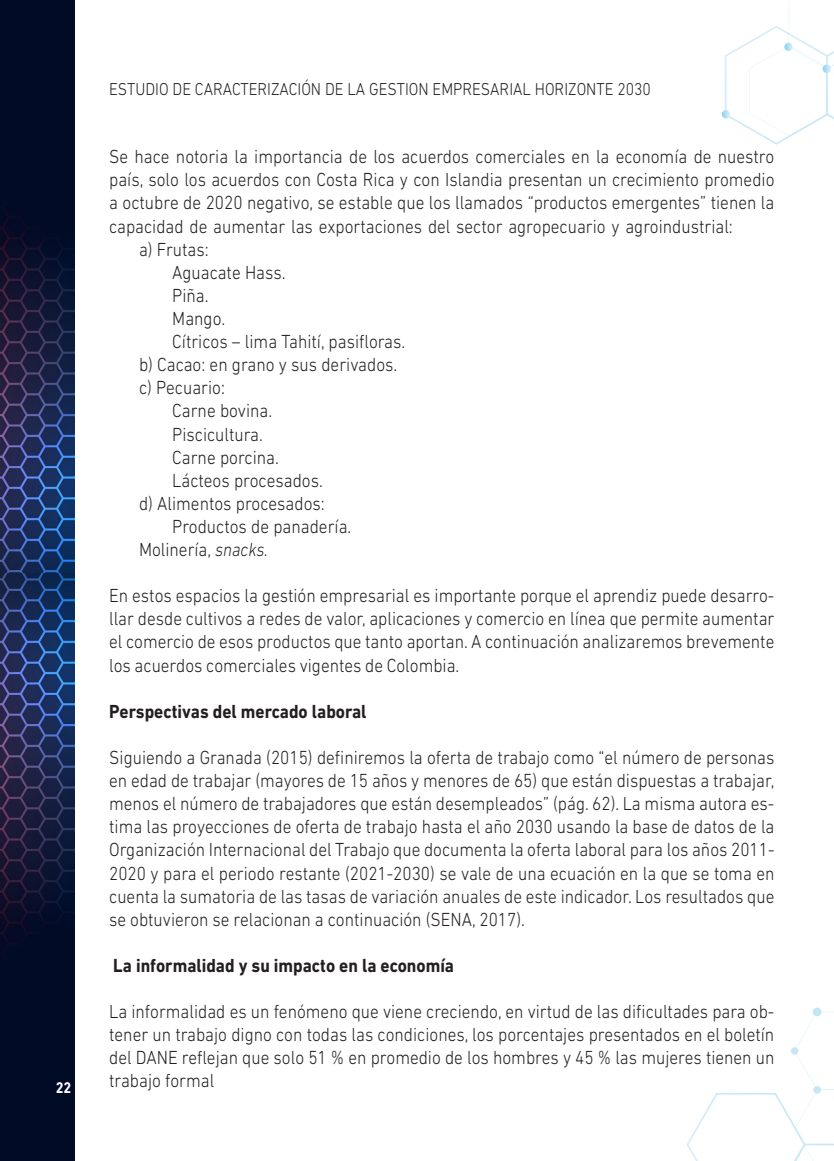
<style>
.page{position:relative;width:834px;height:1161px;background:#fff}
.page>*{position:absolute;margin:0;border:0;box-sizing:border-box;transform-origin:0 0}
.TX_CORRIDO{font:300 19.25px/23.1px "DIN Next LT Pro";color:#231f20;text-align:justify;scale:.9 1}
.TX_CORRIDO-2{font:700 19.25px "DIN Next LT Pro";color:#231f20;scale:.9 1}
.SUBTITULOS_NEGROS_11{font:700 19.25px "DIN Next LT Pro";color:#231f20;scale:.9 1}
.t1{font:300 17.5px "DIN Next LT Pro";color:#231f20;scale:.9 1}
.t2{font:700 15.75px "DIN Next LT Pro";color:#fff;scale:.9 1}
.s1{font-style:italic}
</style>
<div class="page">
<img style="left:0;top:0;width:74px;height:574px">
<img style="left:0;top:574px;width:74px;height:587px">
<svg style="left:721px;top:0;width:112px;height:145px"></svg>
<svg style="left:686px;top:1007px;width:147px;height:154px"></svg>
<p class="t2" style="left:56px;top:1078px;width:19px">22</p>
<p class="t1" style="left:109px;top:79px;width:603px">ESTUDIO DE CARACTERIZACIÓN DE LA GESTION EMPRESARIAL HORIZONTE 2030</p>
<p class="TX_CORRIDO" style="left:109px;top:145px;width:740px">Se hace notoria la importancia de los acuerdos comerciales en la economía de nuestro país, solo los acuerdos con Costa Rica y con Islandia presentan un crecimiento promedio a octubre de 2020 negativo, se estable que los llamados “productos emergentes” tienen la capacidad de aumentar las exportaciones del sector agropecuario y agroindustrial:</p>
<p class="TX_CORRIDO" style="left:139px;top:237px;width:79px">a) Frutas:</p>
<p class="TX_CORRIDO" style="left:172px;top:260px;width:127px">Aguacate Hass.</p>
<p class="TX_CORRIDO" style="left:172px;top:284px;width:42px">Piña.</p>
<p class="TX_CORRIDO" style="left:172px;top:307px;width:60px">Mango.</p>
<p class="TX_CORRIDO" style="left:172px;top:330px;width:260px">Cítricos – lima Tahití, pasifloras.</p>
<p class="TX_CORRIDO" style="left:139px;top:353px;width:288px">b) Cacao: en grano y sus derivados.</p>
<p class="TX_CORRIDO" style="left:139px;top:376px;width:97px">c) Pecuario:</p>
<p class="TX_CORRIDO" style="left:172px;top:399px;width:113px">Carne bovina.</p>
<p class="TX_CORRIDO" style="left:172px;top:422px;width:102px">Piscicultura.</p>
<p class="TX_CORRIDO" style="left:172px;top:445px;width:120px">Carne porcina.</p>
<p class="TX_CORRIDO" style="left:172px;top:468px;width:169px">Lácteos procesados.</p>
<p class="TX_CORRIDO" style="left:139px;top:491px;width:208px">d) Alimentos procesados:</p>
<p class="TX_CORRIDO" style="left:172px;top:515px;width:200px">Productos de panadería.</p>
<p class="TX_CORRIDO" style="left:139px;top:538px;width:145px">Molinería, <span class="s1">snacks.</span></p>
<p class="TX_CORRIDO" style="left:109px;top:584px;width:740px">En estos espacios la gestión empresarial es importante porque el aprendiz puede desarro&shy;llar desde cultivos a redes de valor, aplicaciones y comercio en línea que permite aumentar el comercio de esos productos que tanto aportan. A continuación analizaremos brevemente los acuerdos comerciales vigentes de Colombia.</p>
<p class="SUBTITULOS_NEGROS_11" style="left:109px;top:700px;width:287px">Perspectivas del mercado laboral</p>
<p class="TX_CORRIDO" style="left:109px;top:746px;width:740px">Siguiendo a Granada (2015) definiremos la oferta de trabajo como “el número de personas en edad de trabajar (mayores de 15 años y menores de 65) que están dispuestas a trabajar, menos el número de trabajadores que están desempleados” (pág. 62). La misma autora es&shy;tima las proyecciones de oferta de trabajo hasta el año 2030 usando la base de datos de la Organización Internacional del Trabajo que documenta la oferta laboral para los años 2011- 2020 y para el periodo restante (2021-2030) se vale de una ecuación en la que se toma en cuenta la sumatoria de las tasas de variación anuales de este indicador. Los resultados que se obtuvieron se relacionan a continuación (SENA, 2017).</p>
<p class="TX_CORRIDO-2" style="left:113px;top:954px;width:380px">La informalidad y su impacto en la economía</p>
<p class="TX_CORRIDO" style="left:109px;top:1000px;width:740px">La informalidad es un fenómeno que viene creciendo, en virtud de las dificultades para ob&shy;tener un trabajo digno con todas las condiciones, los porcentajes presentados en el boletín del DANE reflejan que solo 51 % en promedio de los hombres y 45 % las mujeres tienen un trabajo formal</p>
</div>
